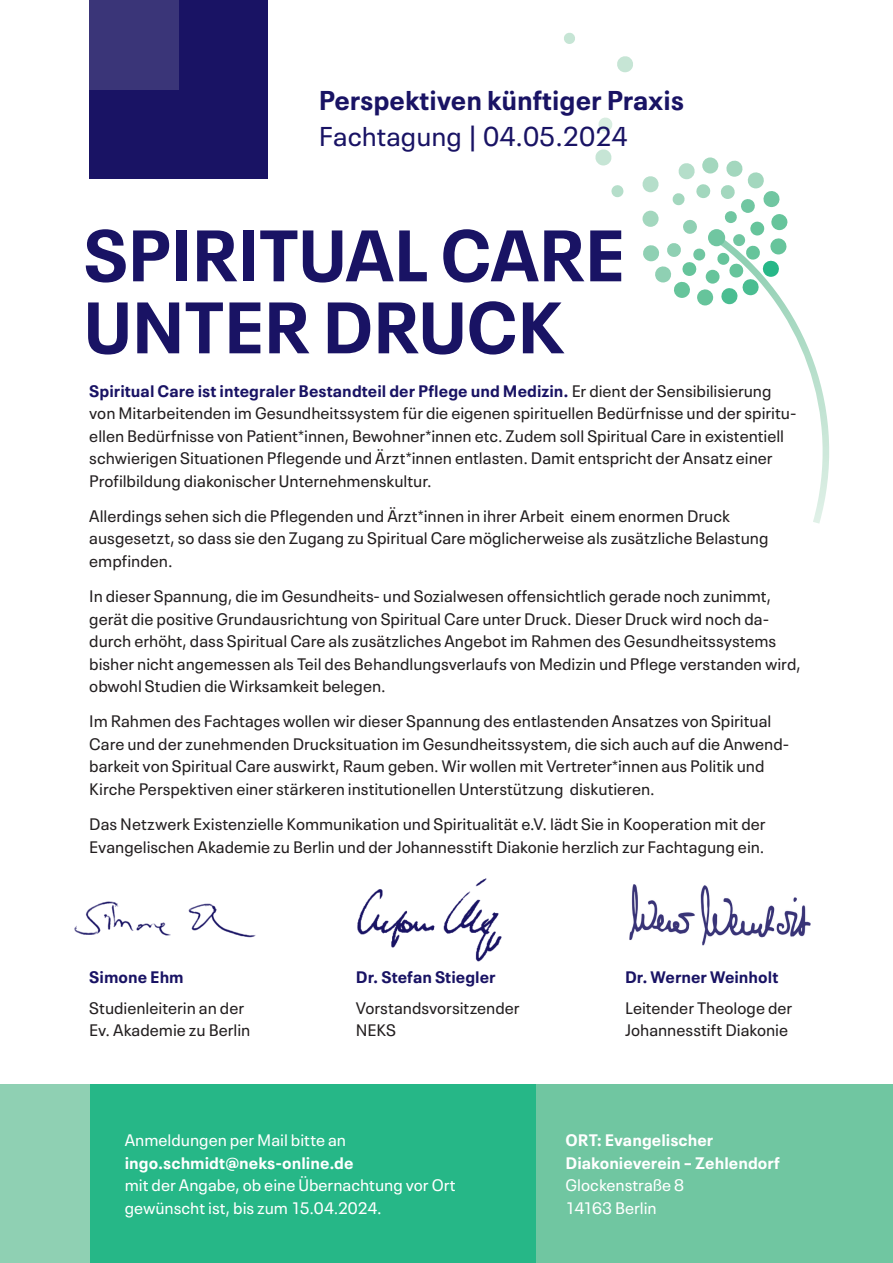
<style>
.page{position:relative;width:893px;height:1263px;background:#fff}
.page>*{position:absolute;margin:0;border:0;box-sizing:border-box;transform-origin:0 0}
.t1{font:700 72px/72px "Neue Plak Text";letter-spacing:-.01em;color:#191364}
.t2{font:700 27px "Neue Plak Text";color:#191364}
.t3{font:27px "Neue Plak Text";color:#191364}
.t4{font:16.5px/22.5px "Neue Plak Text";color:#231f20}
.t5{font:16.5px/22.5px "Neue Plak Text";color:#fff}
.t6{font:700 16.5px/22.5px "Neue Plak Text";color:#fff}
.t7{font:700 16.5px "Neue Plak Text";color:#191364}
.s1{font-weight:700;color:#191364}
</style>
<div class="page">
<svg style="left:611px;top:185px;width:13px;height:12px"></svg>
<svg style="left:595px;top:149px;width:17px;height:16px"></svg>
<svg style="left:642px;top:157px;width:187px;height:367px"></svg>
<div style="left:708px;top:229px;width:17px;height:17px;background:#70c6a1;border-radius:50%"></div>
<svg style="left:598px;top:117px;width:15px;height:14px"></svg>
<svg style="left:617px;top:56px;width:16px;height:16px"></svg>
<svg style="left:564px;top:32px;width:11px;height:12px"></svg>
<img style="left:357px;top:878px;width:145px;height:84px">
<div style="left:89px;top:0;width:179px;height:179px;background:#191364"></div>
<div style="left:536px;top:1084px;width:357px;height:179px;background:#70c6a1"></div>
<div style="left:89px;top:0;width:90px;height:89px;background:#3a3578"></div>
<div style="left:89px;top:1084px;width:447px;height:179px;background:#26b787"></div>
<div style="left:0;top:1084px;width:89px;height:179px;background:#8fd0b3"></div>
<img style="left:74px;top:901px;width:182px;height:37px">
<img style="left:629px;top:884px;width:182px;height:62px">
<h2 class="t2" style="left:319px;top:78px;width:367px">Perspektiven künftiger Praxis</h2>
<h2 class="t3" style="left:319px;top:115px;width:310px">Fachtagung | 04.05.2024</h2>
<h1 class="t1" style="left:83px;top:212px;width:543px">SPIRITUAL CARE<br>UNTER DRUCK</h1>
<p class="t4" style="left:89px;top:378px;width:709px"><span class="s1">Spiritual Care ist integraler Bestandteil der Pflege und Medizin.</span> Er dient der Sensibilisierung von Mitarbeitenden im Gesundheitssystem für die eigenen spirituellen Bedürfnisse und der spiritu&shy;ellen Bedürfnisse von Patient*innen, Bewohner*innen etc. Zudem soll Spiritual Care in existentiell schwierigen Situationen Pflegende und Ärzt*innen entlasten. Damit entspricht der Ansatz einer Profilbildung diakonischer Unternehmenskultur.</p>
<p class="t4" style="left:89px;top:503px;width:681px">Allerdings sehen sich die Pflegenden und Ärzt*innen in ihrer Arbeit einem enormen Druck ausgesetzt, so dass sie den Zugang zu Spiritual Care möglicherweise als zusätzliche Belastung empfinden.</p>
<p class="t4" style="left:89px;top:583px;width:713px">In dieser Spannung, die im Gesundheits- und Sozialwesen offensichtlich gerade noch zunimmt, gerät die positive Grundausrichtung von Spiritual Care unter Druck. Dieser Druck wird noch da&shy;durch erhöht, dass Spiritual Care als zusätzliches Angebot im Rahmen des Gesundheitssystems bisher nicht angemessen als Teil des Behandlungsverlaufs von Medizin und Pflege verstanden wird, obwohl Studien die Wirksamkeit belegen.</p>
<p class="t4" style="left:89px;top:709px;width:701px">Im Rahmen des Fachtages wollen wir dieser Spannung des entlastenden Ansatzes von Spiritual Care und der zunehmenden Drucksituation im Gesundheitssystem, die sich auch auf die Anwend&shy;barkeit von Spiritual Care auswirkt, Raum geben. Wir wollen mit Vertreter*innen aus Politik und Kirche Perspektiven einer stärkeren institutionellen Unterstützung diskutieren.</p>
<p class="t4" style="left:89px;top:811px;width:678px">Das Netzwerk Existenzielle Kommunikation und Spiritualität e.V. lädt Sie in Kooperation mit der<br>Evangelischen Akademie zu Berlin und der Johannesstift Diakonie herzlich zur Fachtagung ein.</p>
<p class="t7" style="left:89px;top:963px;width:96px">Simone Ehm</p>
<p class="t4" style="left:89px;top:995px;width:163px">Studienleiterin an der<br>Ev. Akademie zu Berlin</p>
<p class="t7" style="left:356px;top:963px;width:141px">Dr. Stefan Stiegler</p>
<p class="t4" style="left:356px;top:995px;width:165px">Vorstandsvorsitzender<br>NEKS</p>
<p class="t5" style="left:125px;top:1127px;width:223px">Anmeldungen per Mail bitte an</p>
<p class="t6" style="left:125px;top:1150px;width:230px">ingo.schmidt@neks-online.de</p>
<p class="t5" style="left:125px;top:1172px;width:333px">mit der Angabe, ob eine Übernachtung vor Ort gewünscht ist, bis zum 15.04.2024.</p>
<p class="t7" style="left:625px;top:963px;width:155px">Dr. Werner Weinholt</p>
<p class="t4" style="left:625px;top:995px;width:169px">Leitender Theologe der<br>Johannesstift Diakonie</p>
<p class="t6" style="left:566px;top:1127px;width:216px">ORT: Evangelischer<br>Diakonieverein – Zehlendorf</p>
<p class="t5" style="left:566px;top:1172px;width:120px">Glockenstraße 8<br>14163 Berlin</p>
</div>
